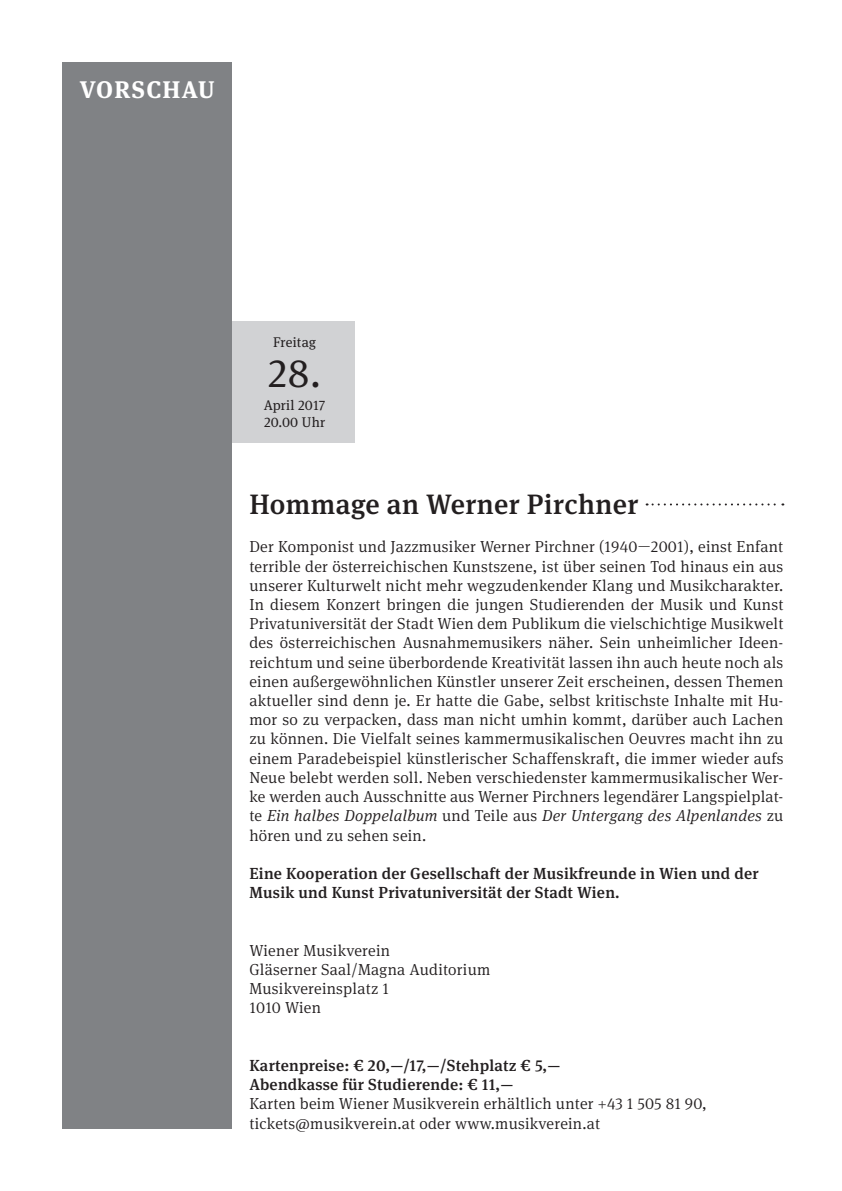
<style>
.page{position:relative;width:842px;height:1191px;background:#fff}
.page>*{position:absolute;margin:0;border:0;box-sizing:border-box;transform-origin:0 0}
.t1{font:40px "Meta Serif Pro";color:#231f20}
.t2{font:500 28px "Meta Serif Pro";letter-spacing:.015em;color:#231f20}
.t3{font:700 24px "Meta Serif Pro";letter-spacing:.055em;color:#fff}
.t4{font:300 16px/19.2px "Meta Serif Pro";letter-spacing:.015em;color:#231f20}
.t5{font:500 16px/19.2px "Meta Serif Pro";letter-spacing:.015em;color:#231f20}
.t6{font:14px/16.8px "Meta Serif Pro";letter-spacing:.015em;color:#231f20}
.s1{font-style:italic}
</style>
<div class="page">
<svg style="left:647px;top:503px;width:136px;height:2px"></svg>
<div style="left:215px;top:321px;width:140px;height:122px;background:#d1d2d4"></div>
<div style="left:62px;top:62px;width:170px;height:1066px;background:#808285"></div>
<h3 class="t3" style="left:79px;top:70px;width:137px">VORSCHAU</h3>
<p class="t6" style="left:273px;top:333px;width:45px">Freitag</p>
<h1 class="t1" style="left:268px;top:344px;width:54px">28.</h1>
<p class="t6" style="left:264px;top:396px;width:63px">April 2017<br>20.00 Uhr</p>
<h2 class="t2" style="left:249px;top:483px;width:390px">Hommage an Werner Pirchner</h2>
<p class="t4" style="left:249px;top:536px;width:535px;text-align:justify">Der Komponist und Jazzmusiker Werner Pirchner (1940—2001), einst Enfant terrible der österreichischen Kunstszene, ist über seinen Tod hinaus ein aus unserer Kulturwelt nicht mehr wegzudenkender Klang und Musikcharakter.<br>In diesem Konzert bringen die jungen Studierenden der Musik und Kunst Privatuniversität der Stadt Wien dem Publikum die vielschichtige Musikwelt des österreichischen Ausnahmemusikers näher. Sein unheimlicher Ideen&shy;reichtum und seine überbordende Kreativität lassen ihn auch heute noch als einen außergewöhnlichen Künstler unserer Zeit erscheinen, dessen Themen aktueller sind denn je. Er hatte die Gabe, selbst kritischste Inhalte mit Hu&shy;mor so zu verpacken, dass man nicht umhin kommt, darüber auch Lachen zu können. Die Vielfalt seines kammermusikalischen Oeuvres macht ihn zu einem Paradebeispiel künstlerischer Schaffenskraft, die immer wieder aufs Neue belebt werden soll. Neben verschiedenster kammermusikalischer Wer&shy;ke werden auch Ausschnitte aus Werner Pirchners legendärer Langspielplat&shy;te <span class="s1">Ein halbes Doppelalbum</span> und Teile aus <span class="s1">Der Untergang des Alpenlandes</span> zu hören und zu sehen sein.</p>
<p class="t5" style="left:249px;top:862px;width:511px">Eine Kooperation der Gesellschaft der Musikfreunde in Wien und der<br>Musik und Kunst Privatuniversität der Stadt Wien.</p>
<p class="t4" style="left:249px;top:939px;width:242px">Wiener Musikverein<br>Gläserner Saal/Magna Auditorium<br>Musikvereinsplatz 1<br>1010 Wien</p>
<p class="t5" style="left:249px;top:1054px;width:313px">Kartenpreise: € 20,—/17,—/Stehplatz € 5,—<br>Abendkasse für Studierende: € 11,—</p>
<p class="t4" style="left:249px;top:1093px;width:459px">Karten beim Wiener Musikverein erhältlich unter +43 1 505 81 90, tickets@musikverein.at oder www.musikverein.at</p>
</div>
